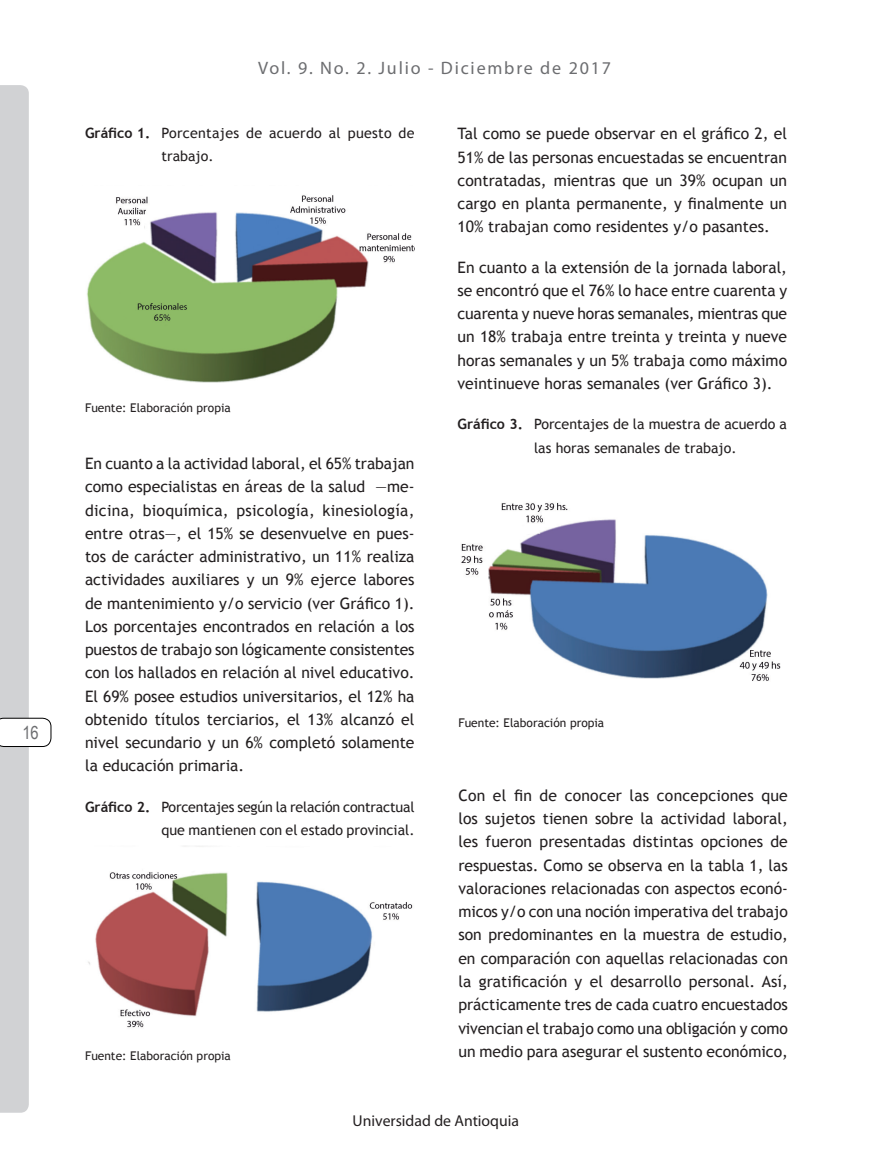
<style>
.page{position:relative;width:893px;height:1149px;background:#fff}
.page>*{position:absolute;margin:0;border:0;box-sizing:border-box;transform-origin:0 0}
.t1{font:18px "Myriad Pro";letter-spacing:.1em;color:#6c6d70}
.t2{font:18px "Arial Narrow";color:#6c6d70}
.t3{font:15.75px/23.2px "Trebuchet MS";color:#231f20;text-align:justify}
.t4{font:15.75px "Myriad Pro";color:#231f20}
.t5{font:14.25px/23.2px "Trebuchet MS";color:#231f20;text-align:right}
.t6{font:14.25px/23.2px "Trebuchet MS";letter-spacing:.02em;color:#231f20}
.t7{font:12px "Trebuchet MS";color:#231f20}
.s1{font-weight:700}
</style>
<div class="page">
<svg style="left:0;top:85px;width:51px;height:1027px"></svg>
<img style="left:87px;top:195px;width:328px;height:187px">
<img style="left:88px;top:846px;width:325px;height:182px">
<img style="left:461px;top:502px;width:320px;height:179px">
<p class="t2" style="left:22px;top:719px;width:18px">16</p>
<p class="t1" style="left:258px;top:57px;width:354px">Vol. 9. No. 2. Julio - Diciembre de 2017</p>
<p class="t3" style="left:458px;top:122px;width:331px">Tal como se puede observar en el gráfico 2, el 51% de las personas encuestadas se encuentran contratadas, mientras que un 39% ocupan un cargo en planta permanente, y finalmente un 10% trabajan como residentes y/o pasantes.</p>
<p class="t3" style="left:458px;top:255px;width:331px">En cuanto a la extensión de la jornada laboral, se encontró que el 76% lo hace entre cuarenta y cuarenta y nueve horas semanales, mientras que un 18% trabaja entre treinta y treinta y nueve horas semanales y un 5% trabaja como máximo veintinueve horas semanales (ver Gráfico 3).</p>
<p class="t5" style="left:534px;top:412px;width:255px;text-align:left;text-indent:-76px"><span class="s1">Gráfico 3.</span> Porcentajes de la muestra de acuerdo a las horas semanales de trabajo.</p>
<p class="t6" style="left:162px;top:122px;width:255px;text-indent:-76px"><span class="s1">Gráfico 1.</span> Porcentajes de acuerdo al puesto de trabajo.</p>
<p class="t7" style="left:85px;top:400px;width:147px">Fuente: Elaboración propia</p>
<p class="t3" style="left:85px;top:452px;width:331px">En cuanto a la actividad laboral, el 65% trabajan como especialistas en áreas de la salud —me&shy;dicina, bioquímica, psicología, kinesiología, entre otras—, el 15% se desenvuelve en pues&shy;tos de carácter administrativo, un 11% realiza actividades auxiliares y un 9% ejerce labores de mantenimiento y/o servicio (ver Gráfico 1).<br>Los porcentajes encontrados en relación a los puestos de trabajo son lógicamente consistentes con los hallados en relación al nivel educativo.<br>El 69% posee estudios universitarios, el 12% ha obtenido títulos terciarios, el 13% alcanzó el nivel secundario y un 6% completó solamente la educación primaria.</p>
<p class="t5" style="left:85px;top:795px;width:331px"><span class="s1">Gráfico 2.</span> Porcentajes según la relación contractual que mantienen con el estado provincial.</p>
<p class="t3" style="left:458px;top:783px;width:331px">Con el fin de conocer las concepciones que los sujetos tienen sobre la actividad laboral, les fueron presentadas distintas opciones de respuestas. Como se observa en la tabla 1, las valoraciones relacionadas con aspectos econó&shy;micos y/o con una noción imperativa del trabajo son predominantes en la muestra de estudio, en comparación con aquellas relacionadas con la gratificación y el desarrollo personal. Así, prácticamente tres de cada cuatro encuestados vivencian el trabajo como una obligación y como un medio para asegurar el sustento económico,</p>
<p class="t7" style="left:458px;top:715px;width:147px">Fuente: Elaboración propia</p>
<p class="t7" style="left:85px;top:1048px;width:147px">Fuente: Elaboración propia</p>
<p class="t4" style="left:353px;top:1111px;width:168px">Universidad de Antioquia</p>
</div>
